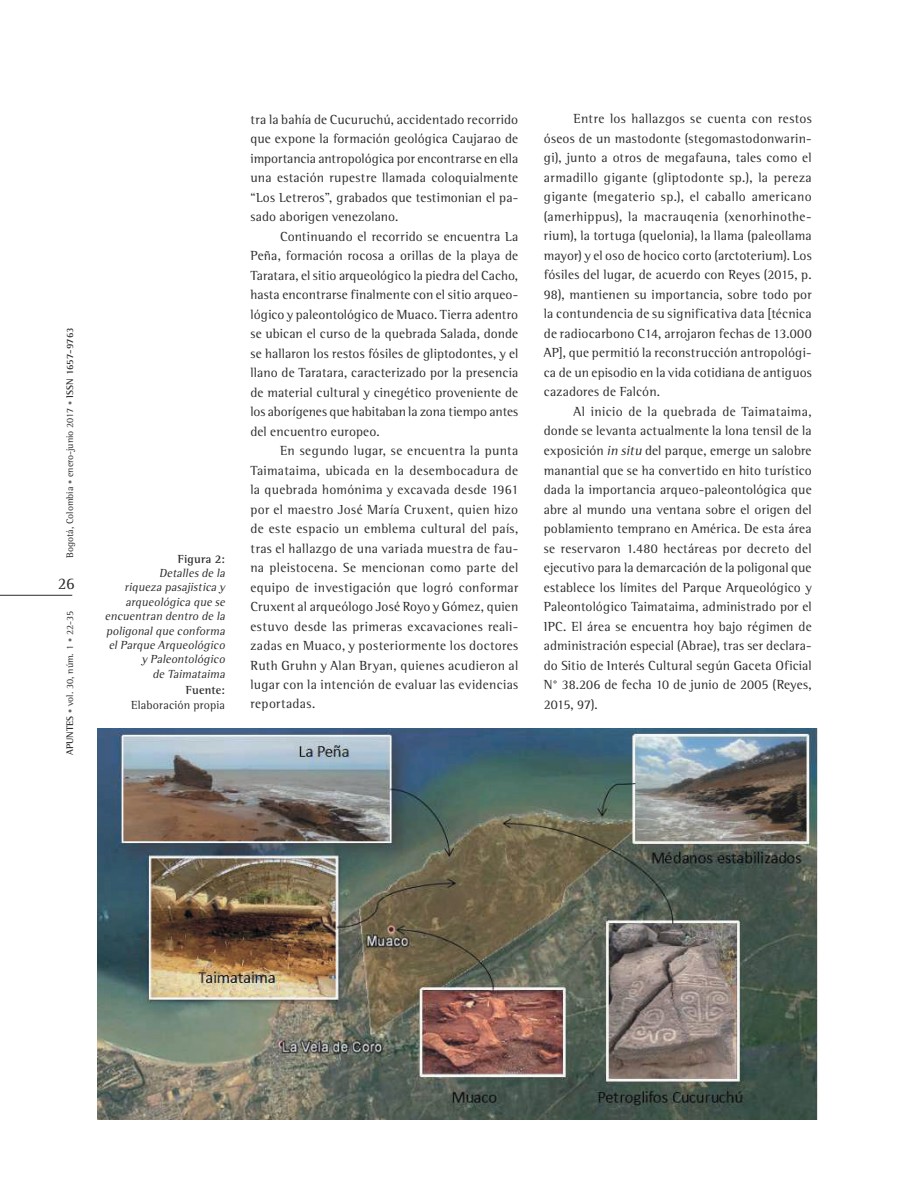
<style>
.page{position:relative;width:918px;height:1188px;background:#fff}
.page>*{position:absolute;margin:0;border:0;box-sizing:border-box;transform-origin:0 0}
.t1{font:16.5px "Agfa Rotis Semi Serif";color:#2b2a2d}
.t2{font:13.5px/19.5px "Agfa Rotis Semi Serif";letter-spacing:.01em;color:#2b2a2d;text-align:justify}
.t3{font:italic 12px/14.4px "Agfa Rotis Semi Serif";color:#2b2a2d;text-align:right}
.t4{font:12px "Agfa Rotis Semi Serif";letter-spacing:.01em;color:#2b2a2d}
.t5{font:700 12px "Agfa Rotis Semi Serif";letter-spacing:.01em;color:#2b2a2d}
.t6{font:9.75px "Agfa Rotis Semi Serif";color:#2b2a2d}
.s1{font-size:8.25px;color:#676a70}
.s2{font-weight:700}
.s3{font-style:italic}
</style>
<div class="page">
<hr style="left:0;top:595px;width:72px;height:1px;background:#2b2a2d">
<img style="left:98px;top:728px;width:719px;height:392px">
<p class="t6" style="left:64px;top:558px;width:232px;rotate:-90deg">Bogotá, Colombia <span class="s1">•</span> enero-junio 2017 <span class="s1">•</span> <span class="s2">ISSN 1657-9763</span></p>
<p class="t1" style="left:58px;top:574px;width:18px">26</p>
<p class="t6" style="left:64px;top:755px;width:145px;rotate:-90deg"><span class="s2">APUNTES</span> <span class="s1">•</span> vol. 30, núm. 1 <span class="s1">•</span> 22-35</p>
<p class="t5" style="left:178px;top:551px;width:49px">Figura 2:</p>
<p class="t3" style="left:105px;top:566px;width:124px">Detallesde la<br>riqueza pasajistica y arqueológica que se encuentran dentro de la poligonalque conforma elParque Arqueológico y Paleontológico<br>de Taimataima</p>
<p class="t5" style="left:186px;top:683px;width:41px">Fuente:</p>
<p class="t4" style="left:131px;top:698px;width:95px">Elaboración propia</p>
<p class="t2" style="left:250px;top:109px;width:269px">tra la bahía de Cucuruchú, accidentado recorrido que expone la formación geológica Caujarao de importancia antropológica por encontrarse en ella una estación rupestre llamada coloquialmente “Los Letreros”, grabados que testimonian el pa&shy;sado aborigen venezolano.</p>
<p class="t2" style="left:250px;top:226px;width:269px;text-indent:30px">Continuando el recorrido se encuentra La Peña, formación rocosa a orillas de la playa de Taratara, el sitio arqueológico la piedra del Cacho, hasta encontrarse finalmente con el sitio arqueo&shy;lógico y paleontológico de Muaco. Tierra adentro se ubican el curso de la quebrada Salada, donde se hallaron los restos fósiles de gliptodontes, y el llano de Taratara, caracterizado por la presencia de material cultural y cinegético proveniente de los aborígenes que habitaban la zona tiempo antes del encuentro europeo.</p>
<p class="t2" style="left:250px;top:441px;width:269px;text-indent:30px">En segundo lugar, se encuentra la punta Taimataima, ubicada en la desembocadura de la quebrada homónima y excavada desde 1961 por el maestro José María Cruxent, quien hizo de este espacio un emblema cultural del país, tras el hallazgo de una variada muestra de fau&shy;na pleistocena. Se mencionan como parte del equipo de investigación que logró conformar Cruxent al arqueólogo José Royo y Gómez, quien estuvo desde las primeras excavaciones reali&shy;zadas en Muaco, y posteriormente los doctores Ruth Gruhn y Alan Bryan, quienes acudieron al lugar con la intención de evaluar las evidencias reportadas.</p>
<p class="t2" style="left:544px;top:109px;width:269px;text-indent:30px">Entre los hallazgos se cuenta con restos óseos de un mastodonte (stegomastodonwarin&shy;gi), junto a otros de megafauna, tales como el armadillo gigante (gliptodonte sp.), la pereza gigante (megaterio sp.), el caballo americano (amerhippus), la macrauqenia (xenorhinothe&shy;rium), la tortuga (quelonia), la llama (paleollama mayor) y el oso de hocico corto (arctoterium). Los fósiles del lugar, de acuerdo con Reyes (2015, p.<br>98), mantienen su importancia, sobre todo por la contundencia de su significativa data [técnica de radiocarbono C14, arrojaron fechas de 13.000<br>AP], que permitió la reconstrucción antropológi&shy;ca de un episodio en la vida cotidiana de antiguos cazadores de Falcón.</p>
<p class="t2" style="left:544px;top:402px;width:269px;text-indent:30px">Al inicio de la quebrada de Taimataima, donde se levanta actualmente la lona tensil de la exposición <span class="s3">in situ</span> del parque, emerge un salobre manantial que se ha convertido en hito turístico dada la importancia arqueo-paleontológica que abre al mundo una ventana sobre el origen del poblamiento temprano en América. De esta área se reservaron 1.480 hectáreas por decreto del ejecutivo para la demarcación de la poligonal que establece los límites del Parque Arqueológico y Paleontológico Taimataima, administrado por el IPC. El área se encuentra hoy bajo régimen de administración especial (Abrae), tras ser declara&shy;do Sitio de Interés Cultural según Gaceta Oficial N° 38.206 de fecha 10 de junio de 2005 (Reyes, 2015, 97).</p>
</div>
